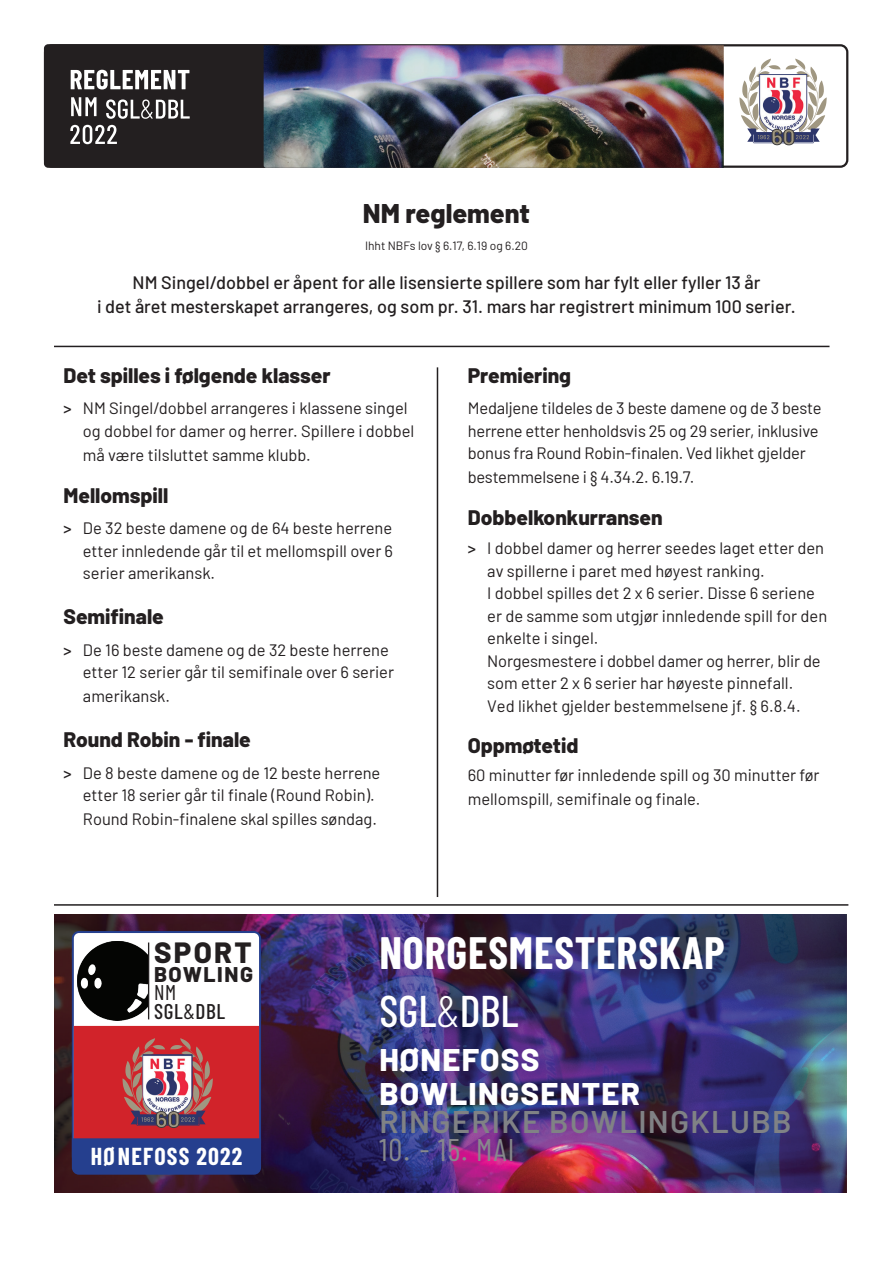
<style>
.page{position:relative;width:893px;height:1263px;background:#fff}
.page>*{position:absolute;margin:0;border:0;box-sizing:border-box;transform-origin:0 0}
.t1{font:700 44.25px/57.8px "Barlow Condensed";letter-spacing:.02em;color:#fff}
.t2{font:800 31.2px/33.8px "Barlow";letter-spacing:.04em;color:#fff}
.t3{font:600 31.2px "Barlow";letter-spacing:.04em;color:#808285}
.t4{font:31.2px "Barlow Condensed";letter-spacing:.04em;color:#87898c}
.t5{font:800 29.25px "Barlow";letter-spacing:.08em;color:#231f20}
.t6{font:800 27px "Barlow";color:#231f20}
.t7{font:700 24px "Barlow Condensed";letter-spacing:.05em;color:#fff}
.t8{font:500 21.3px/18.6px "Barlow Condensed";letter-spacing:.03em;color:#231f20}
.t9{font:800 21.3px "Barlow";letter-spacing:.07em;color:#231f20}
.t10{font:800 21px "Barlow";color:#231f20}
.t11{font:500 18px/24px "Barlow";color:#231f20;text-align:center}
.t12{font:16.5px/22.5px "Barlow";color:#231f20}
.t13{font:12px "Barlow";color:#231f20}
.s1{font-weight:500}
.s2{font-weight:400}
.s3{font-weight:300}
</style>
<div class="page">
<div style="left:44px;top:44px;width:238px;height:124px;background:#231f20;border-radius:4px"></div>
<img style="left:264px;top:45px;width:460px;height:123px">
<svg style="left:70px;top:125px;width:47px;height:19px"></svg>
<svg style="left:71px;top:97px;width:119px;height:22px"></svg>
<svg style="left:71px;top:70px;width:118px;height:19px"></svg>
<svg style="left:739px;top:59px;width:88px;height:87px"></svg>
<hr style="left:437px;top:367px;width:1px;height:530px;background:#231f20">
<hr style="left:54px;top:346px;width:775px;height:1px;background:#231f20">
<hr style="left:54px;top:904px;width:794px;height:2px;background:#231f20">
<img style="left:54px;top:914px;width:793px;height:278px">
<div style="left:73px;top:932px;width:187px;height:230px;background:#fff;border-radius:6px"></div>
<div style="left:72px;top:931px;width:189px;height:232px;border:2px solid #253f8e;border-radius:6px"></div>
<hr style="left:148px;top:942px;width:1px;height:77px;background:#231f20">
<img style="left:78px;top:941px;width:70px;height:80px">
<svg style="left:71px;top:1026px;width:191px;height:150px"></svg>
<h3 class="t6" style="left:363px;top:193px;width:169px">NM reglement</h3>
<p class="t13" style="left:365px;top:237px;width:164px">Ihht NBFs lov § 6.17, 6.19 og 6.20</p>
<p class="t11" style="left:97px;top:269px;width:700px">NM Singel/dobbel er åpent for alle lisensierte spillere som har fylt eller fyller 13 år<br>i det året mesterskapet arrangeres, og som pr. 31. mars har registrert minimum 100 serier.</p>
<p class="t10" style="left:63px;top:359px;width:269px">Det spilles i følgende klasser</p>
<p class="t12" style="left:83px;top:396px;width:333px;text-indent:-20px"><span class="s1">&gt;</span> NM Singel/dobbel arrangeres i klassene singel og dobbel for damer og herrer. Spillere i dobbel</p>
<p class="t12" style="left:83px;top:442px;width:229px">må være tilsluttet samme klubb.</p>
<p class="t10" style="left:63px;top:479px;width:106px">Mellomspill</p>
<p class="t12" style="left:83px;top:516px;width:312px;text-align:justify;text-indent:-20px"><span class="s1">&gt;</span> De 32 beste damene og de 64 beste herrene etter innledende går til et mellomspill over 6 serier amerikansk.</p>
<p class="t10" style="left:63px;top:601px;width:102px">Semifinale</p>
<p class="t12" style="left:83px;top:637px;width:313px;text-indent:-20px"><span class="s1">&gt;</span> De 16 beste damene og de 32 beste herrene etter 12 serier går til semifinale over 6 serier</p>
<p class="t12" style="left:83px;top:684px;width:89px">amerikansk.</p>
<p class="t10" style="left:63px;top:724px;width:189px">Round Robin - finale</p>
<p class="t12" style="left:83px;top:760px;width:299px;text-indent:-20px"><span class="s1">&gt;</span> De 8 beste damene og de 12 beste herrene etter 18 serier går til finale (Round Robin).</p>
<p class="t12" style="left:83px;top:807px;width:295px">Round Robin-finalene skal spilles søndag.</p>
<p class="t10" style="left:468px;top:359px;width:105px">Premiering</p>
<p class="t12" style="left:468px;top:396px;width:355px">Medaljene tildeles de 3 beste damene og de 3 beste herrene etter henholdsvis 25 og 29 serier, inklusive bonus fra Round Robin-finalen. Ved likhet gjelder</p>
<p class="t12" style="left:468px;top:465px;width:228px">bestemmelsene i § 4.34.2. 6.19.7.</p>
<p class="t10" style="left:468px;top:502px;width:196px">Dobbelkonkurransen</p>
<p class="t12" style="left:487px;top:535px;width:341px;text-indent:-20px"><span class="s1">&gt;</span> I dobbel damer og herrer seedes laget etter den av spillerne i paret med høyest ranking.<br>I dobbel spilles det 2 x 6 serier. Disse 6 seriene er de samme som utgjør innledende spill for den enkelte i singel.<br>Norgesmestere i dobbel damer og herrer, blir de som etter 2 x 6 serier har høyeste pinnefall.<br>Ved likhet gjelder bestemmelsene jf. § 6.8.4.</p>
<p class="t10" style="left:468px;top:730px;width:112px">Oppmøtetid</p>
<p class="t12" style="left:468px;top:762px;width:353px;line-height:24px">60 minutter før innledende spill og 30 minutter før mellomspill, semifinale og finale.</p>
<h3 class="t5" style="left:154px;top:930px;width:99px">SPORT</h3>
<p class="t9" style="left:154px;top:958px;width:101px">BOWLING</p>
<p class="t8" style="left:154px;top:982px;width:73px"><span class="s2">NM<br></span>SGL<span class="s2">&amp;</span>DBL</p>
<h1 class="t1" style="left:379px;top:922px;width:347px">NORGESMESTERSKAP<br><span class="s1">SGL</span><span class="s3">&amp;</span><span class="s1">DBL</span></h1>
<h2 class="t2" style="left:379px;top:1040px;width:262px">HØNEFOSS<br>BOWLINGSENTER</h2>
<h2 class="t3" style="left:379px;top:1098px;width:414px">RINGERIKE BOWLINGKLUBB</h2>
<h3 class="t7" style="left:91px;top:1140px;width:153px">HØNEFOSS 2022</h3>
<h2 class="t4" style="left:379px;top:1127px;width:137px">10. - 15. MAI</h2>
</div>
